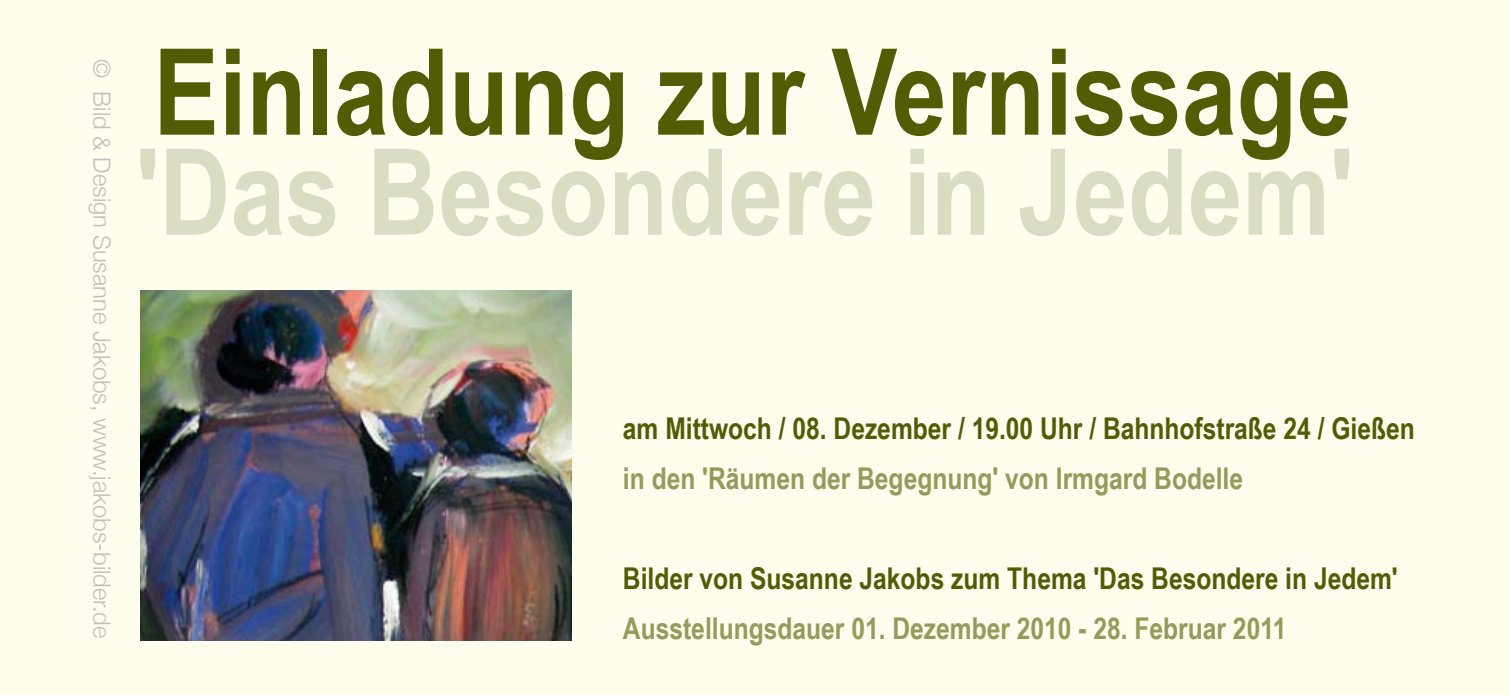
<style>
.page{position:relative;width:1510px;height:695px;background:#fff}
.page>*{position:absolute;margin:0;border:0;box-sizing:border-box;transform-origin:0 0}
.t1{font:700 120px "Arial Narrow";color:#535b05}
.t2{font:700 120px "Arial Narrow";color:#dbdcc4}
.t3{font:700 30px "Arial Narrow";color:#535b05}
.t4{font:700 30px "Arial Narrow";color:#969a5a}
.t5{font:300 23.75px "Helvetica Neue";color:#c3c0ba}
</style>
<div class="page">
<div style="left:0;top:0;width:1509px;height:694px;background:#fffded"></div>
<img style="left:140px;top:290px;width:431px;height:350px">
<p class="t5" style="left:116px;top:59px;width:580px;rotate:90deg">© Bild &amp; Design Susanne Jakobs, www.jakobs-bilder.de</p>
<h1 class="t1" style="left:153px;top:23px;width:1199px">Einladung zur Vernissage</h1>
<h1 class="t2" style="left:136px;top:123px;width:1219px">'Das Besondere in Jedem'</h1>
<p class="t3" style="left:623px;top:410px;width:793px">am Mittwoch / 08. Dezember / 19.00 Uhr / Bahnhofstraße 24 / Gießen</p>
<p class="t4" style="left:623px;top:460px;width:622px">in den 'Räumen der Begegnung' von Irmgard Bodelle</p>
<p class="t3" style="left:623px;top:560px;width:776px">Bilder von Susanne Jakobs zum Thema 'Das Besondere in Jedem'</p>
<p class="t4" style="left:623px;top:610px;width:665px">Ausstellungsdauer 01. Dezember 2010 - 28. Februar 2011</p>
</div>
